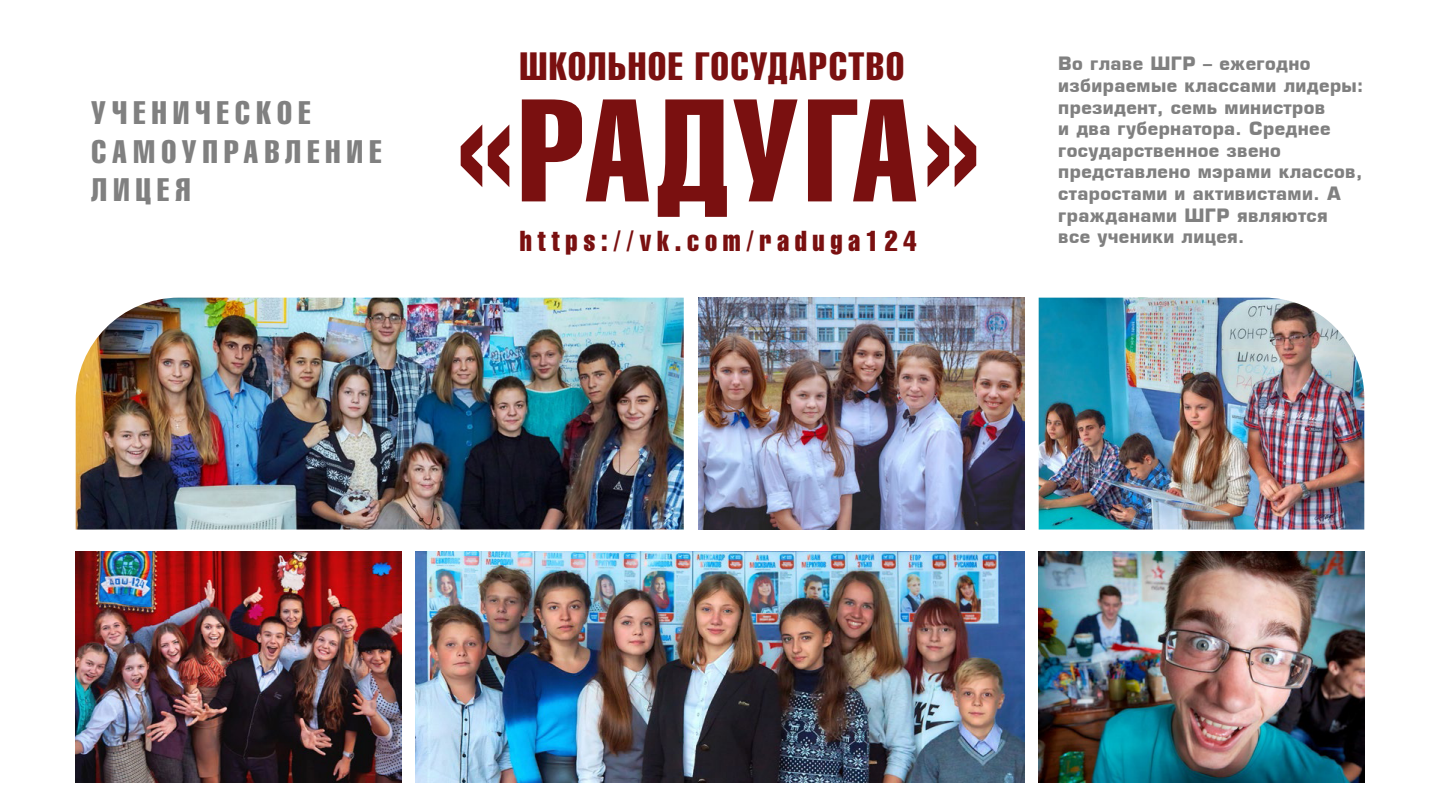
<style>
.page{position:relative;width:1440px;height:810px;background:#fff}
.page>*{position:absolute;margin:0;border:0;box-sizing:border-box;transform-origin:0 0}
.t1{font:143.18px "AG Letterica Compressed C";letter-spacing:.05em;color:#7a1010}
.t2{font:38.85px "AG Letterica Compressed C";letter-spacing:.05em;color:#7a1010}
.t3{font:32.1px "AG Letterica Compressed C";letter-spacing:.2em;color:#808080}
.t4{font:28.35px "AG Letterica Compressed C";letter-spacing:.2em;color:#7a1010}
.t5{font:700 18px/21.6px "Europe";letter-spacing:.02em;color:#808080}
</style>
<div class="page">
<img style="left:76px;top:298px;width:608px;height:232px">
<img style="left:416px;top:551px;width:608px;height:232px">
<img style="left:698px;top:298px;width:326px;height:232px">
<img style="left:76px;top:551px;width:325px;height:232px">
<img style="left:1039px;top:298px;width:325px;height:232px">
<img style="left:1039px;top:551px;width:325px;height:232px">
<p class="t3" style="left:92px;top:96px;width:220px">УЧЕНИЧЕСКОЕ</p>
<p class="t3" style="left:92px;top:134px;width:291px">САМОУПРАВЛЕНИЕ</p>
<p class="t3" style="left:92px;top:173px;width:100px">ЛИЦЕЯ</p>
<p class="t2" style="left:520px;top:45px;width:386px">ШКОЛЬНОЕ ГОСУДАРСТВО</p>
<p class="t1" style="left:459px;top:73px;width:521px">«РАДУГА»</p>
<p class="t4" style="left:520px;top:226px;width:399px">https://vk.com/raduga124</p>
<p class="t5" style="left:1058px;top:53px;width:307px">Во главе ШГР – ежегодно избираемые классами лидеры: президент, семь министров<br>и два губернатора. Среднее государственное звено представлено мэрами классов, старостами и активистами. А гражданами ШГР являются все ученики лицея.</p>
</div>
